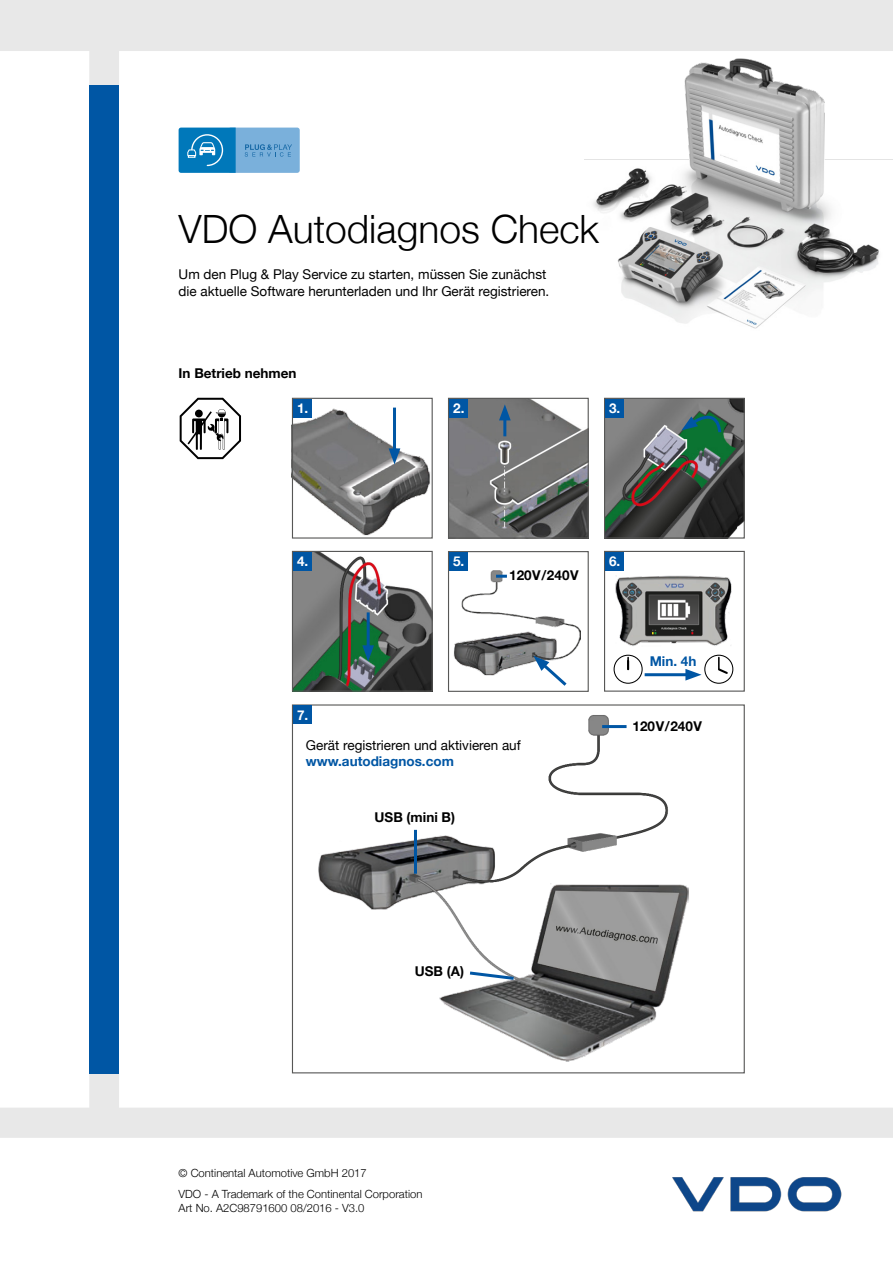
<style>
.page{position:relative;width:893px;height:1263px;background:#fff}
.page>*{position:absolute;margin:0;border:0;box-sizing:border-box;transform-origin:0 0}
.t1{font:300 39px "Helvetica Neue";color:#000}
.t2{font:13.5px/17px "Helvetica Neue";color:#000}
.t3{font:700 13.5px "Helvetica Neue";color:#000}
.t4{font:700 13.5px "Helvetica Neue";color:#0056a4}
.t5{font:700 13.5px "Helvetica Neue";color:#fff}
.t6{font:300 11.25px/13.5px "Helvetica Neue";color:#000}
</style>
<div class="page">
<svg style="left:0;top:0;width:893px;height:85px;fill:#e8e8e8"></svg>
<svg style="left:0;top:1073px;width:893px;height:65px"></svg>
<div style="left:89px;top:85px;width:30px;height:988px;background:#0056a4"></div>
<img style="left:672px;top:1177px;width:170px;height:35px">
<div style="left:228px;top:128px;width:72px;height:45px;background:#7ab0db;border-radius:3px"></div>
<svg style="left:179px;top:128px;width:57px;height:45px;background:#1a85c0"></svg>
<svg style="left:245px;top:144px;width:47px;height:13px"></svg>
<img style="left:584px;top:47px;width:309px;height:282px">
<svg style="left:180px;top:398px;width:61px;height:61px"></svg>
<img style="left:450px;top:400px;width:137px;height:137px">
<div style="left:448px;top:398px;width:141px;height:141px;border:1px solid #575756"></div>
<hr style="left:503px;top:415px;width:3px;height:21px;background:#0056a4">
<svg style="left:499px;top:404px;width:12px;height:16px"></svg>
<div style="left:449px;top:399px;width:19px;height:19px;background:#0056a4"></div>
<img style="left:294px;top:553px;width:137px;height:137px">
<div style="left:292px;top:551px;width:141px;height:141px;border:1px solid #575756"></div>
<hr style="left:367px;top:612px;width:3px;height:39px;background:#0056a4">
<svg style="left:362px;top:645px;width:12px;height:16px"></svg>
<div style="left:293px;top:552px;width:19px;height:19px;background:#0056a4"></div>
<div style="left:604px;top:551px;width:141px;height:141px;border:1px solid #575756"></div>
<img style="left:615px;top:575px;width:117px;height:71px">
<div style="left:605px;top:552px;width:19px;height:19px;background:#0056a4"></div>
<div style="left:293px;top:705px;width:19px;height:19px;background:#0056a4"></div>
<div style="left:614px;top:655px;width:29px;height:29px;border:1px solid #000;border-radius:50%"></div>
<svg style="left:627px;top:657px;width:2px;height:12px"></svg>
<div style="left:704px;top:655px;width:29px;height:29px;border:1px solid #000;border-radius:50%"></div>
<svg style="left:718px;top:657px;width:11px;height:17px"></svg>
<hr style="left:645px;top:673px;width:46px;height:3px;background:#0056a4">
<svg style="left:685px;top:669px;width:16px;height:11px"></svg>
<img style="left:606px;top:400px;width:137px;height:137px">
<div style="left:604px;top:398px;width:141px;height:141px;border:1px solid #575756"></div>
<div style="left:605px;top:399px;width:19px;height:19px;background:#0056a4"></div>
<svg style="left:681px;top:404px;width:42px;height:31px"></svg>
<div style="left:448px;top:551px;width:141px;height:141px;border:1px solid #575756"></div>
<img style="left:449px;top:570px;width:132px;height:109px">
<div style="left:449px;top:552px;width:19px;height:19px;background:#0056a4"></div>
<svg style="left:533px;top:656px;width:37px;height:30px"></svg>
<svg style="left:496px;top:575px;width:11px;height:3px"></svg>
<img style="left:319px;top:715px;width:379px;height:363px">
<hr style="left:602px;top:725px;width:24px;height:3px;background:#0056a4">
<hr style="left:414px;top:830px;width:3px;height:44px;background:#0056a4">
<svg style="left:467px;top:970px;width:50px;height:12px"></svg>
<img style="left:294px;top:407px;width:136px;height:129px">
<hr style="left:393px;top:408px;width:3px;height:46px;background:#0056a4">
<svg style="left:389px;top:448px;width:11px;height:16px"></svg>
<div style="left:292px;top:398px;width:141px;height:141px;border:1px solid #575756"></div>
<div style="left:293px;top:399px;width:19px;height:18px;background:#0056a4"></div>
<h1 class="t1" style="left:179px;top:198px;width:422px">VDO Autodiagnos Check</h1>
<p class="t2" style="left:179px;top:266px;width:372px">Um den Plug &amp; Play Service zu starten, müssen Sie zunächst die aktuelle Software herunterladen und Ihr Gerät registrieren.</p>
<p class="t3" style="left:179px;top:363px;width:119px">In Betrieb nehmen</p>
<p class="t5" style="left:297px;top:398px;width:13px">1.</p>
<p class="t5" style="left:453px;top:398px;width:13px">2.</p>
<p class="t5" style="left:609px;top:398px;width:13px">3.</p>
<p class="t5" style="left:297px;top:551px;width:13px">4.</p>
<p class="t5" style="left:297px;top:704px;width:13px">7.</p>
<p class="t5" style="left:453px;top:551px;width:13px">5.</p>
<p class="t3" style="left:509px;top:565px;width:71px">120 V / 240 V</p>
<p class="t2" style="left:306px;top:738px;width:216px">Gerät registrieren und aktivieren auf</p>
<p class="t4" style="left:306px;top:750px;width:149px">www.autodiagnos.com</p>
<p class="t3" style="left:375px;top:806px;width:82px">USB (mini B)</p>
<p class="t5" style="left:609px;top:551px;width:13px">6.</p>
<p class="t4" style="left:650px;top:651px;width:48px">Min. 4h</p>
<p class="t3" style="left:633px;top:715px;width:71px">120 V / 240 V</p>
<p class="t3" style="left:415px;top:960px;width:51px">USB (A)</p>
<p class="t6" style="left:179px;top:1165px;width:190px">© Continental Automotive GmbH 2017</p>
<p class="t6" style="left:179px;top:1187px;width:245px">VDO - A Trademark of the Continental Corporation<br>Art No. A2C98791600 08/2016 - V3.0</p>
</div>
